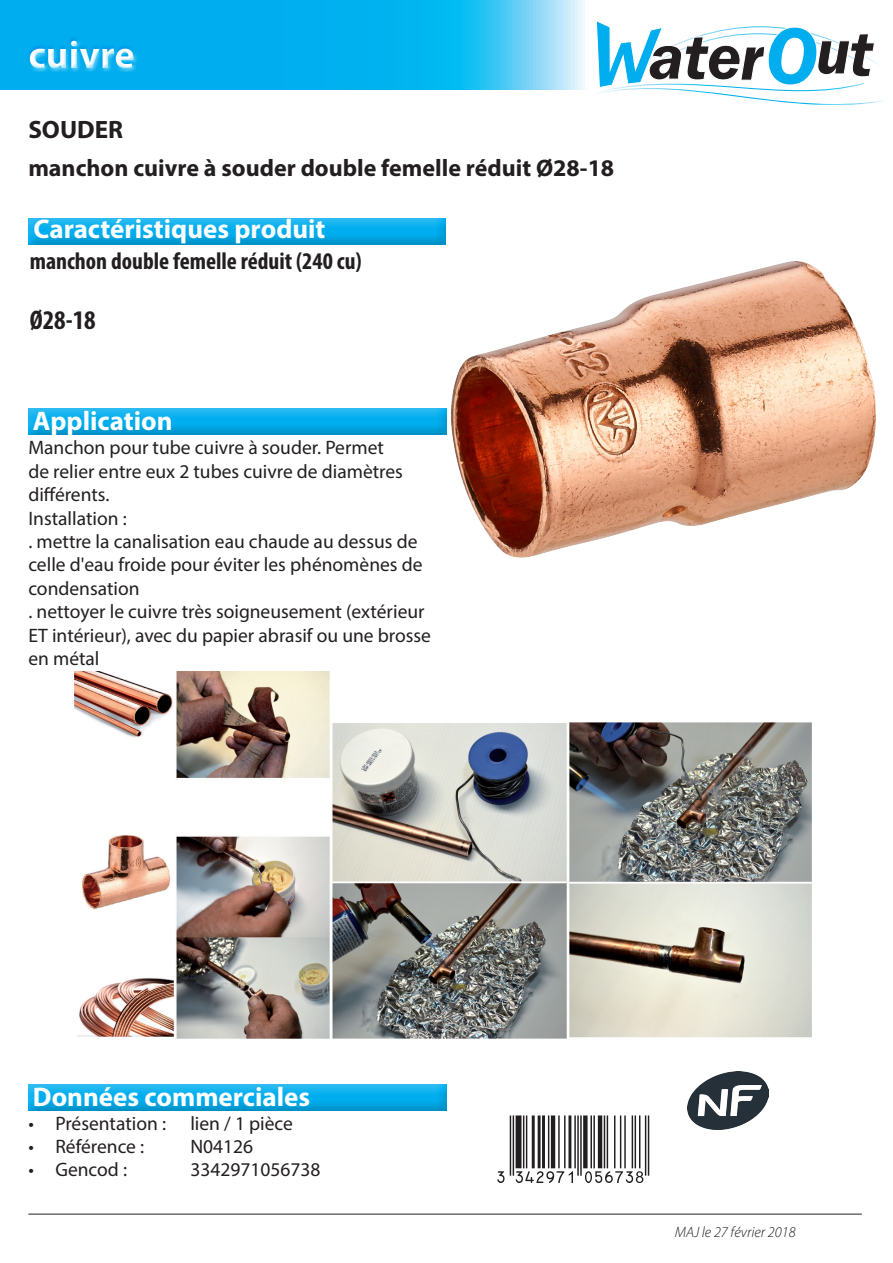
<style>
.page{position:relative;width:893px;height:1263px;background:#fff}
.page>*{position:absolute;margin:0;border:0;box-sizing:border-box;transform-origin:0 0}
.t1{font:700 39px "Myriad Pro";color:#fff}
.t2{font:700 27px "Myriad Pro";color:#fff}
.t3{font:700 condensed 27px "Myriad Pro";color:#231f20}
.t4{font:700 25.2px "Myriad Pro";color:#231f20}
.t5{font:700 24px "Myriad Pro";color:#231f20}
.t6{font:700 condensed 24px "Myriad Pro";color:#231f20}
.t7{font:19.5px/23.4px "Myriad Pro";color:#231f20}
.t8{font:italic 300 15px "Myriad Pro";color:#231f20}
</style>
<div class="page">
<svg style="left:1px;top:1px;width:584px;height:18px;background:#18b7f0"></svg>
<div style="left:26px;top:217px;width:420px;height:30px;background:#231f20;opacity:.75"></div>
<div style="left:0;top:19px;width:609px;height:106px;background:#00aeef;opacity:.75"></div>
<img style="left:451px;top:261px;width:425px;height:297px">
<img style="left:687px;top:1071px;width:81px;height:59px">
<div style="left:26px;top:407px;width:420px;height:30px;background:#231f20;opacity:.75"></div>
<div style="left:26px;top:1084px;width:420px;height:30px;background:#231f20;opacity:.75"></div>
<hr style="left:28px;top:1214px;width:834px;height:1px;background:#231f20">
<svg style="left:592px;top:20px;width:292px;height:85px"></svg>
<img style="left:74px;top:672px;width:738px;height:367px">
<h1 class="t1" style="left:28px;top:30px;width:108px">cuivre</h1>
<p class="t4" style="left:28px;top:113px;width:96px">SOUDER</p>
<p class="t5" style="left:28px;top:153px;width:587px">manchon cuivre à souder double femelle réduit Ø28-18</p>
<p class="t2" style="left:34px;top:212px;width:293px">Caractéristiques produit</p>
<p class="t6" style="left:30px;top:246px;width:333px">manchon double femelle réduit (240 cu)</p>
<p class="t3" style="left:30px;top:303px;width:67px">Ø28-18</p>
<p class="t2" style="left:33px;top:403px;width:141px">Application</p>
<p class="t7" style="left:28px;top:436px;width:404px">Manchon pour tube cuivre à souder. Permet<br>de relier entre eux 2 tubes cuivre de diamètres différents.<br>Installation :<br>. mettre la canalisation eau chaude au dessus de celle d'eau froide pour éviter les phénomènes de condensation<br>. nettoyer le cuivre très soigneusement (extérieur ET intérieur), avec du papier abrasif ou une brosse en métal</p>
<p class="t2" style="left:33px;top:1079px;width:279px">Données commerciales</p>
<p class="t7" style="left:28px;top:1111px;width:266px">• Présentation : lien / 1 pièce</p>
<p class="t7" style="left:28px;top:1134px;width:117px">• Référence :</p>
<p class="t7" style="left:190px;top:1134px;width:64px">N04126</p>
<p class="t7" style="left:28px;top:1158px;width:100px">• Gencod :</p>
<p class="t7" style="left:190px;top:1158px;width:132px">3342971056738</p>
<p class="t8" style="left:675px;top:1223px;width:122px">MAJ le 27 février 2018</p>
</div>
